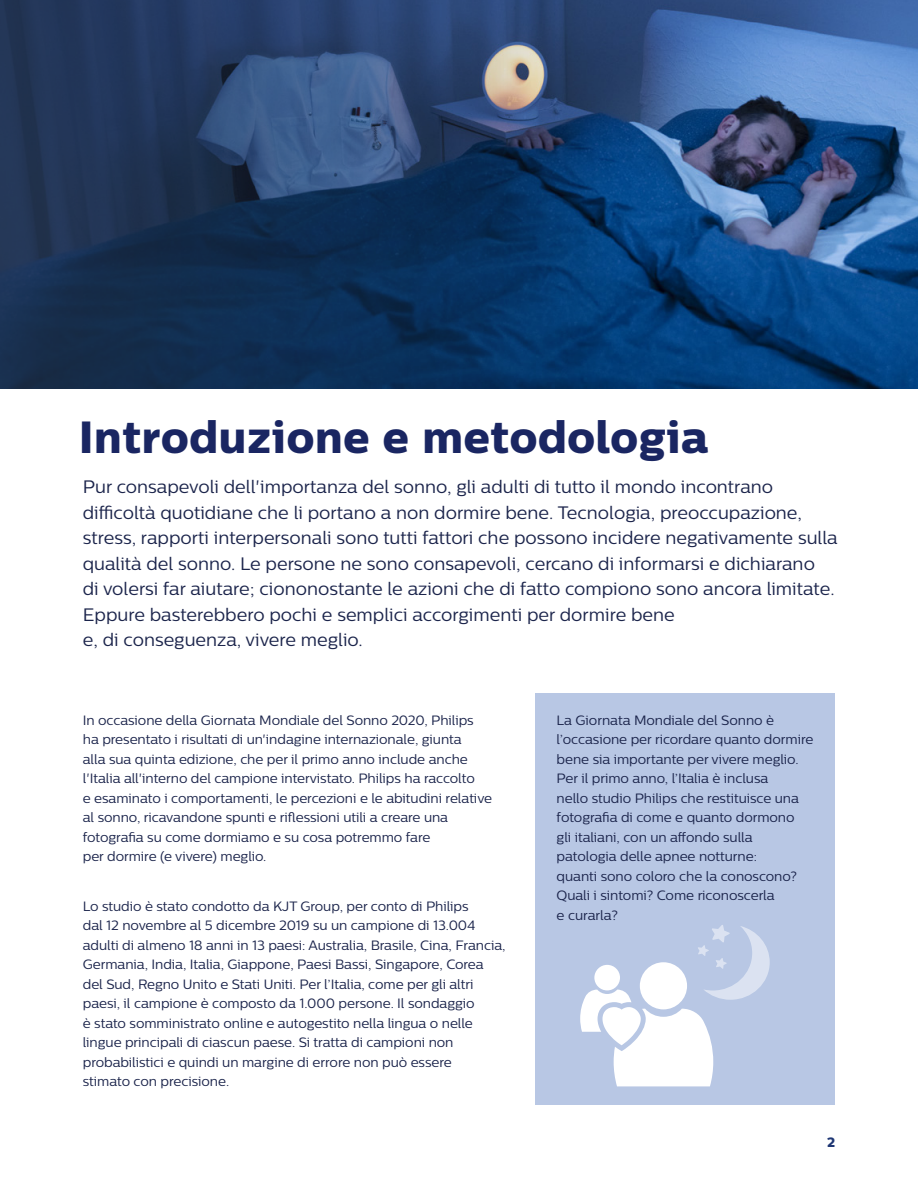
<style>
.page{position:relative;width:918px;height:1188px;background:#fff}
.page>*{position:absolute;margin:0;border:0;box-sizing:border-box;transform-origin:0 0}
.t1{font:45px "Centrale Sans X Bold";letter-spacing:.015em;color:#1a2662}
.t2{font:18px/25.5px "Centrale Sans";color:#1b244b}
.t3{font:13.5px/19.5px "Centrale Sans";letter-spacing:-.005em;color:#1b244b}
.t4{font:13.5px "Centrale Sans X Bold";color:#1f3774}
</style>
<div class="page">
<svg style="left:0;top:0;width:918px;height:388px;background:#214471"></svg>
<div style="left:535px;top:693px;width:300px;height:412px;background:#b8c7e4"></div>
<svg style="left:580px;top:925px;width:190px;height:161px"></svg>
<h1 class="t1" style="left:79px;top:409px;width:631px">Introduzione e metodologia</h1>
<p class="t2" style="left:83px;top:474px;width:756px">Pur consapevoli dell'importanza del sonno, gli adulti di tutto il mondo incontrano difficoltà quotidiane che li portano a non dormire bene. Tecnologia, preoccupazione, stress, rapporti interpersonali sono tutti fattori che possono incidere negativamente sulla qualità del sonno. Le persone ne sono consapevoli, cercano di informarsi e dichiarano<br>di volersi far aiutare; ciononostante le azioni che di fatto compiono sono ancora limitate.<br>Eppure basterebbero pochi e semplici accorgimenti per dormire bene<br>e, di conseguenza, vivere meglio.</p>
<p class="t3" style="left:83px;top:710px;width:411px">In occasione della Giornata Mondiale del Sonno 2020, Philips ha presentato i risultati di un'indagine internazionale, giunta<br>alla sua quinta edizione, che per il primo anno include anche l'Italia all'interno del campione intervistato. Philips ha raccolto<br>e esaminato i comportamenti, le percezioni e le abitudini relative al sonno, ricavandone spunti e riflessioni utili a creare una fotografia su come dormiamo e su cosa potremmo fare<br>per dormire (e vivere) meglio.</p>
<p class="t3" style="left:83px;top:896px;width:424px">Lo studio è stato condotto da KJT Group, per conto di Philips<br>dal 12 novembre al 5 dicembre 2019 su un campione di 13.004 adulti di almeno 18 anni in 13 paesi: Australia, Brasile, Cina, Francia, Germania, India, Italia, Giappone, Paesi Bassi, Singapore, Corea del Sud, Regno Unito e Stati Uniti. Per l’Italia, come per gli altri paesi, il campione è composto da 1.000 persone. Il sondaggio<br>è stato somministrato online e autogestito nella lingua o nelle lingue principali di ciascun paese. Si tratta di campioni non probabilistici e quindi un margine di errore non può essere<br>stimato con precisione.</p>
<p class="t3" style="left:557px;top:710px;width:258px">La Giornata Mondiale del Sonno è l’occasione per ricordare quanto dormire bene sia importante per vivere meglio.<br>Per il primo anno, l’Italia è inclusa<br>nello studio Philips che restituisce una fotografia di come e quanto dormono<br>gli italiani, con un affondo sulla patologia delle apnee notturne:<br>quanti sono coloro che la conoscono?<br>Quali i sintomi? Come riconoscerla<br>e curarla?</p>
<p class="t4" style="left:827px;top:1134px;width:10px">2</p>
</div>
